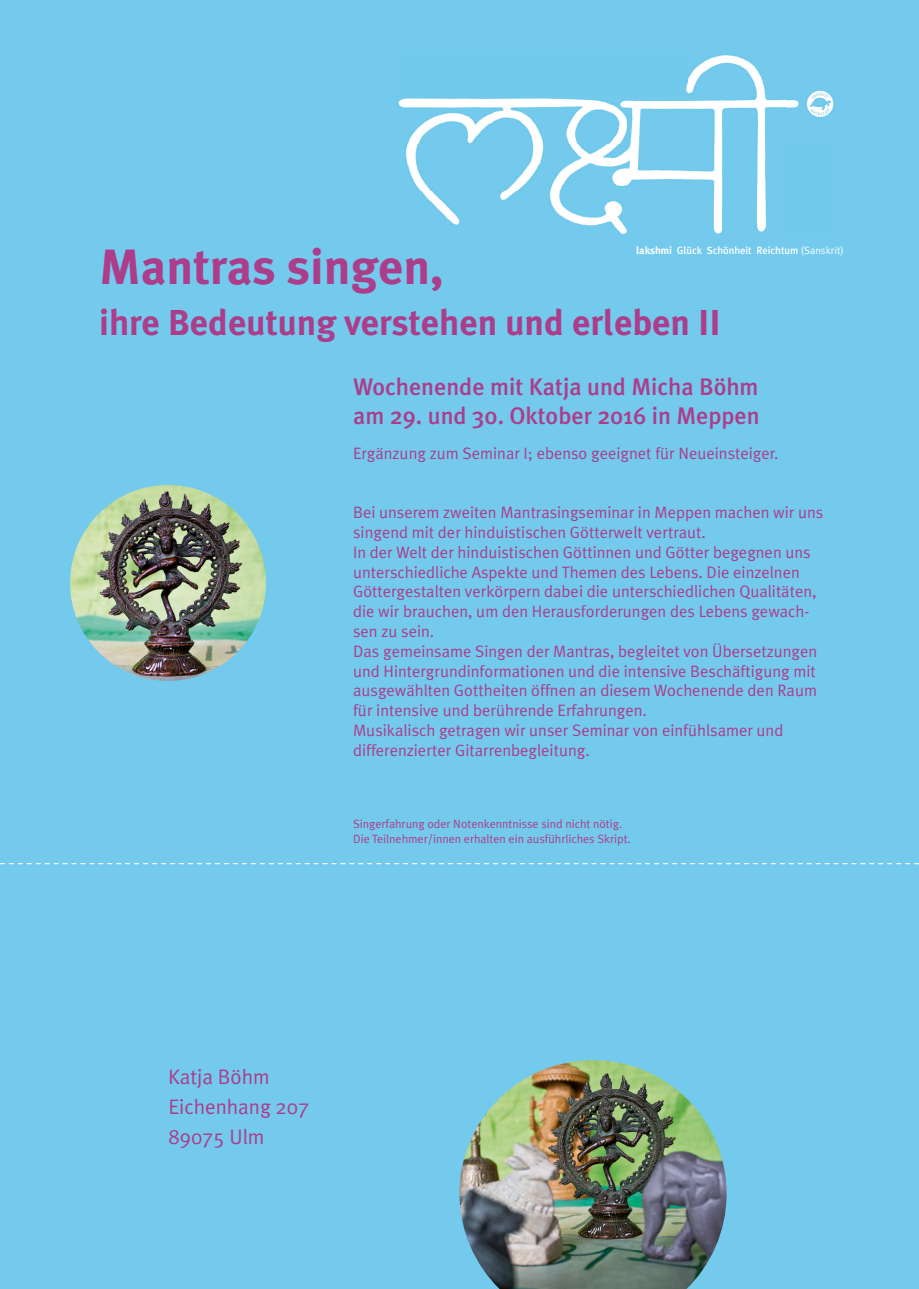
<style>
.page{position:relative;width:919px;height:1289px;background:#fff}
.page>*{position:absolute;margin:0;border:0;box-sizing:border-box;transform-origin:0 0}
.t1{font:700 49.5px "Meta Plus";color:#ac3d8a}
.t2{font:700 36px "Meta Plus";color:#ac3d8a}
.t3{font:500 24px/28.8px "Meta Plus";color:#ac3d8a}
.t4{font:21px/30px "Meta Plus Normal";color:#ac3d8a}
.t5{font:16.5px/19.8px "Meta Plus Normal";color:#ac3d8a}
.t6{font:12px/15px "Meta Plus Normal";color:#ac3d8a}
.t7{font:500 10.5px "Meta Plus";color:#fff}
.s1{font-weight:700}
.s2{font-family:"Meta Plus Normal";font-weight:400}
</style>
<div class="page">
<div style="left:0;top:0;width:918px;height:1288px;background:#73caed"></div>
<img style="left:396px;top:51px;width:438px;height:187px">
<svg style="left:0;top:863px;width:918px;height:1px"></svg>
<img style="left:459px;top:1060px;width:267px;height:228px">
<img style="left:70px;top:485px;width:196px;height:196px;border-radius:98px">
<p class="t7" style="left:636px;top:244px;width:209px"><span class="s1">lakshmi</span> Glück Schönheit Reichtum <span class="s2">(Sanskrit)</span></p>
<h1 class="t1" style="left:99px;top:238px;width:346px">Mantras singen,</h1>
<h2 class="t2" style="left:99px;top:301px;width:623px">ihre Bedeutung verstehen und erleben II</h2>
<h3 class="t3" style="left:353px;top:372px;width:408px">Wochenende mit Katja und Micha Böhm am 29. und 30. Oktober 2016 in Meppen</h3>
<p class="t5" style="left:353px;top:443px;width:427px">Ergänzung zum Seminar I; ebenso geeignet für Neueinsteiger.</p>
<p class="t5" style="left:353px;top:502px;width:471px">Bei unserem zweiten Mantrasingseminar in Meppen machen wir uns singend mit der hinduistischen Götterwelt vertraut.<br>In der Welt der hinduistischen Göttinnen und Götter begegnen uns unterschiedliche Aspekte und Themen des Lebens. Die einzelnen Göttergestalten verkörpern dabei die unterschiedlichen Qualitäten, die wir brauchen, um den Herausforderungen des Lebens gewach&shy;sen zu sein.<br>Das gemeinsame Singen der Mantras, begleitet von Übersetzungen und Hintergrundinformationen und die intensive Beschäftigung mit ausgewählten Gottheiten öffnen an diesem Wochenende den Raum für intensive und berührende Erfahrungen.<br>Musikalisch getragen wir unser Seminar von einfühlsamer und differenzierter Gitarrenbegleitung.</p>
<p class="t6" style="left:353px;top:816px;width:279px">Singerfahrung oder Notenkenntnisse sind nicht nötig.<br>Die Teilnehmer/innen erhalten ein ausführliches Skript.</p>
<p class="t4" style="left:168px;top:1061px;width:142px">Katja Böhm<br>Eichenhang 207<br>89075 Ulm</p>
</div>
